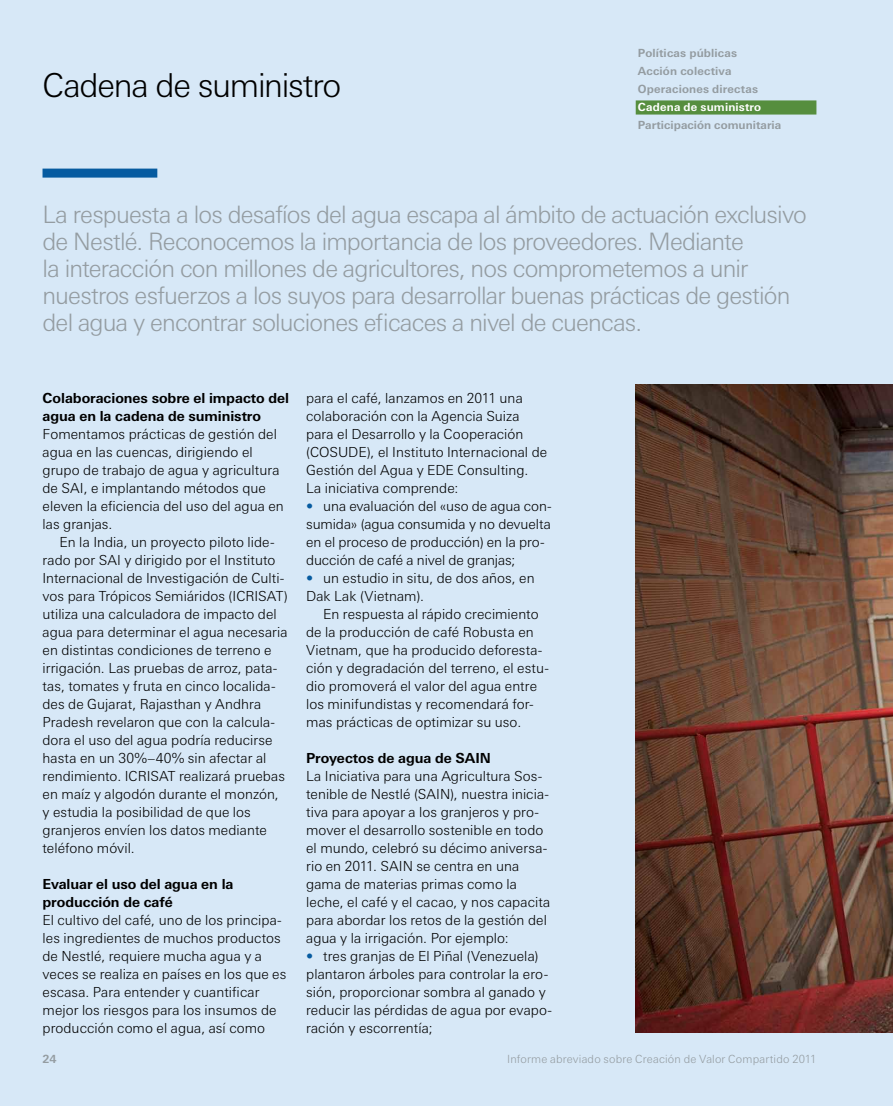
<style>
.page{position:relative;width:893px;height:1106px;background:#d7e8f7}
.page>*{position:absolute;margin:0;border:0;box-sizing:border-box;transform-origin:0 0}
.t1{font:300 33px "LT Univers Basic";letter-spacing:-.04em;color:#000}
.t2{font:300 24px/27px "LT Univers Basic";letter-spacing:-.035em;color:#949ca1}
.t3{font:300 13.8px/18px "LT Univers Basic";letter-spacing:.005em;color:#000}
.t4{font:700 13.8px/18px "LT Univers Basic";color:#000}
.t5{font:700 11.25px/18px "LT Univers Basic";letter-spacing:.015em;color:#949ca1}
.t6{font:300 11.25px "LT Univers Basic";letter-spacing:.015em;color:#949ca1}
.t7{font:700 11.25px "LT Univers Basic";letter-spacing:.015em;color:#fff}
.s1{color:#065ba0}
</style>
<div class="page">
<img style="left:636px;top:385px;width:257px;height:648px">
<div style="left:43px;top:169px;width:114px;height:9px;background:#065ba0"></div>
<div style="left:636px;top:100px;width:180px;height:15px;background:#568e3e"></div>
<h1 class="t1" style="left:43px;top:65px;width:300px">Cadena de suministro</h1>
<p class="t5" style="left:638px;top:44px;width:122px">Políticas públicas<br>Acción colectiva<br>Operaciones directas</p>
<p class="t7" style="left:638px;top:100px;width:125px">Cadena de suministro</p>
<p class="t5" style="left:638px;top:116px;width:145px">Participación comunitaria</p>
<p class="t2" style="left:43px;top:200px;width:766px">La respuesta a los desafíos del agua escapa al ámbito de actuación exclusivo de Nestlé. Reconocemos la importancia de los proveedores. Mediante<br>la interacción con millones de agricultores, nos comprometemos a unir nuestros esfuerzos a los suyos para desarrollar buenas prácticas de gestión del agua y encontrar soluciones eficaces a nivel de cuencas.</p>
<p class="t4" style="left:43px;top:389px;width:248px">Colaboraciones sobre el impacto del agua en la cadena de suministro</p>
<p class="t3" style="left:43px;top:424px;width:243px">Fomentamos prácticas de gestión del agua en las cuencas, dirigiendo el grupo de trabajo de agua y agricultura de SAI, e implantando métodos que eleven la eficiencia del uso del agua en las granjas.</p>
<p class="t3" style="left:43px;top:532px;width:247px;text-indent:17px">En la India, un proyecto piloto lide&shy;rado por SAI y dirigido por el Instituto Internacional de Investigación de Culti&shy;vos para Trópicos Semiáridos (ICRISAT) utiliza una calculadora de impacto del agua para determinar el agua necesaria en distintas condiciones de terreno e irrigación. Las pruebas de arroz, pata&shy;tas, tomates y fruta en cinco localida&shy;des de Gujarat, Rajasthan y Andhra Pradesh revelaron que con la calcula&shy;dora el uso del agua podría reducirse hasta en un 30%–40% sin afectar al rendimiento. ICRISAT realizará pruebas en maíz y algodón durante el monzón, y estudia la posibilidad de que los granjeros envíen los datos mediante teléfono móvil.</p>
<p class="t4" style="left:43px;top:874px;width:192px">Evaluar el uso del agua en la producción de café</p>
<p class="t3" style="left:43px;top:910px;width:245px">El cultivo del café, uno de los principa&shy;les ingredientes de muchos productos de Nestlé, requiere mucha agua y a veces se realiza en países en los que es escasa. Para entender y cuantificar mejor los riesgos para los insumos de producción como el agua, así como</p>
<p class="t3" style="left:306px;top:388px;width:243px">para el café, lanzamos en 2011 una colaboración con la Agencia Suiza para el Desarrollo y la Cooperación (COSUDE), el Instituto Internacional de Gestión del Agua y EDE Consulting.<br>La iniciativa comprende:</p>
<p class="t3" style="left:306px;top:496px;width:247px"><span class="s1">•</span> una evaluación del «uso de agua con&shy;sumida» (agua consumida y no devuelta en el proceso de producción) en la pro&shy;ducción de café a nivel de granjas;</p>
<p class="t3" style="left:306px;top:568px;width:230px"><span class="s1">•</span> un estudio in situ, de dos años, en<br>Dak Lak (Vietnam).</p>
<p class="t3" style="left:306px;top:604px;width:244px;text-indent:17px">En respuesta al rápido crecimiento de la producción de café Robusta en Vietnam, que ha producido deforesta&shy;ción y degradación del terreno, el estu&shy;dio promoverá el valor del agua entre los minifundistas y recomendará for&shy;mas prácticas de optimizar su uso.</p>
<p class="t4" style="left:306px;top:748px;width:186px">Proyectos de agua de SAIN</p>
<p class="t3" style="left:306px;top:766px;width:246px">La Iniciativa para una Agricultura Sos&shy;tenible de Nestlé (SAIN), nuestra inicia&shy;tiva para apoyar a los granjeros y pro&shy;mover el desarrollo sostenible en todo el mundo, celebró su décimo aniversa&shy;rio en 2011. SAIN se centra en una gama de materias primas como la leche, el café y el cacao, y nos capacita para abordar los retos de la gestión del agua y la irrigación. Por ejemplo:</p>
<p class="t3" style="left:306px;top:946px;width:247px"><span class="s1">•</span> tres granjas de El Piñal (Venezuela) plantaron árboles para controlar la ero&shy;sión, proporcionar sombra al ganado y reducir las pérdidas de agua por evapo&shy;ración y escorrentía;</p>
<p class="t5" style="left:43px;top:1050px;width:16px">24</p>
<p class="t6" style="left:507px;top:1052px;width:311px">Informe abreviado sobre Creación de Valor Compartido 2011</p>
</div>
